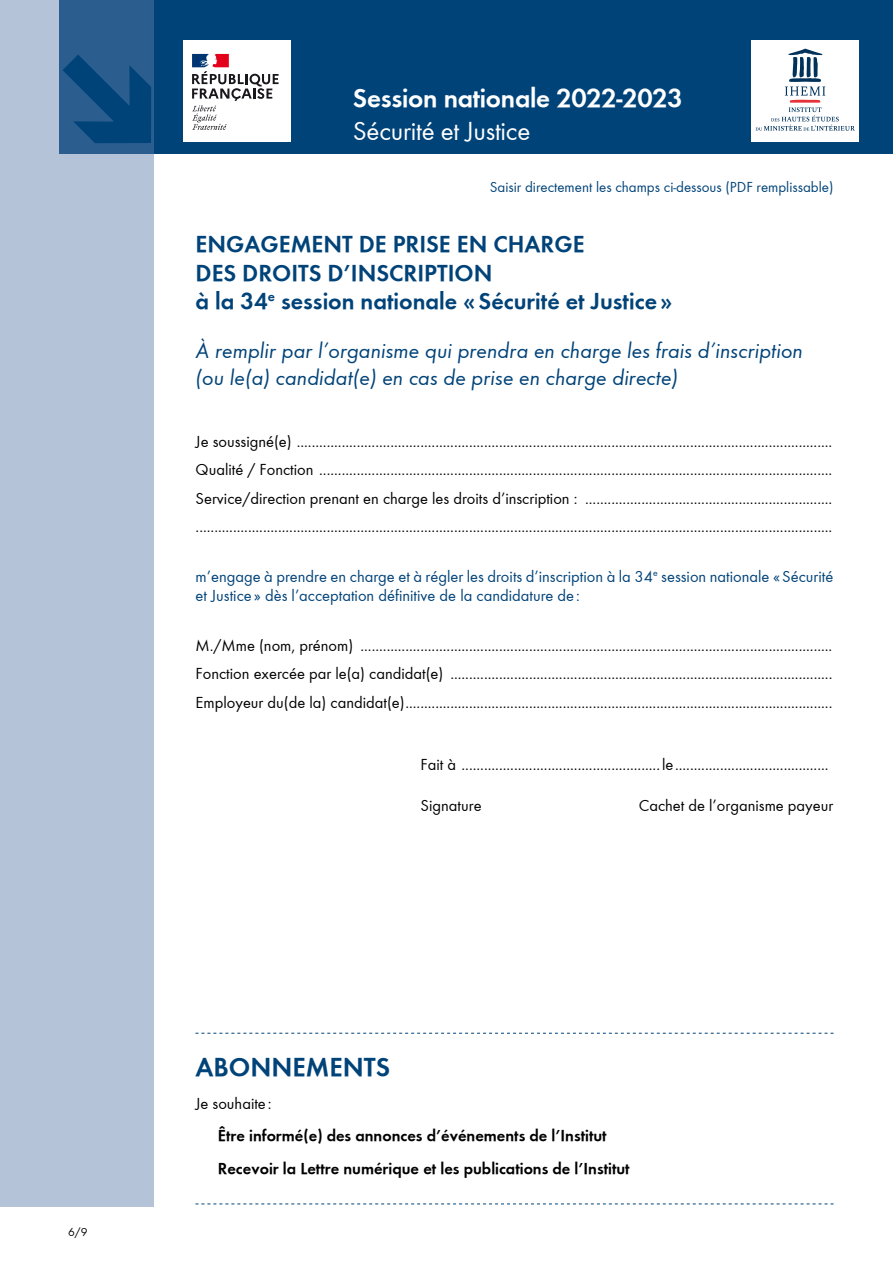
<style>
.page{position:relative;width:893px;height:1263px;background:#fff}
.page>*{position:absolute;margin:0;border:0;box-sizing:border-box;transform-origin:0 0}
.t1{font:700 27px "Function";letter-spacing:-.01em;color:#fff}
.t2{font:27px "Function";letter-spacing:-.01em;color:#fff}
.t3{font:700 27px "Function";color:#004379}
.t4{font:700 24px/28.8px "Function";color:#004379}
.t5{font:italic 22.5px/27px "Function";color:#004379}
.t6{font:16.5px/28.3px "Function";color:#000;text-align:justify}
.t7{font:16.5px/19.8px "Function";color:#004379}
.t8{font:700 16.5px/32.5px "Function";color:#000}
.t9{font:15px "Function";color:#004379}
.t10{font:12px "Function";color:#000}
</style>
<div class="page">
<div style="left:60px;top:0;width:833px;height:153px;background:#004379"></div>
<div style="left:0;top:0;width:154px;height:1206px;background:#b5c3d8"></div>
<div style="left:183px;top:41px;width:108px;height:101px;background:#fff"></div>
<svg style="left:192px;top:54px;width:87px;height:76px"></svg>
<svg style="left:751px;top:40px;width:107px;height:102px;background:#e9ecef"></svg>
<svg style="left:195px;top:1033px;width:639px;height:1px"></svg>
<svg style="left:195px;top:1203px;width:639px;height:1px"></svg>
<svg style="left:59px;top:37px;width:117px;height:117px"></svg>
<p class="t10" style="left:68px;top:1225px;width:21px">6/9</p>
<h1 class="t1" style="left:353px;top:82px;width:331px">Session nationale 2022-2023</h1>
<h1 class="t2" style="left:353px;top:115px;width:179px">Sécurité et Justice</h1>
<p class="t9" style="left:490px;top:179px;width:345px">Saisir directement les champs ci-dessous (PDF remplissable)</p>
<h2 class="t4" style="left:196px;top:229px;width:478px">ENGAGEMENT DE PRISE EN CHARGE<br>DES DROITS D’INSCRIPTION<br>à la 34<sup>e</sup> session nationale «Sécurité et Justice»</h2>
<h3 class="t5" style="left:196px;top:337px;width:609px">À remplir par l’organisme qui prendra en charge les frais d’inscription (ou le(a) candidat(e) en cas de prise en charge directe)</h3>
<p class="t6" style="left:196px;top:427px;width:638px">Je soussigné(e) ...............................................................................................................................................<br>Qualité / Fonction .........................................................................................................................................<br>Service/direction prenant en charge les droits d’inscription : ..................................................................</p>
<p class="t7" style="left:196px;top:566px;width:639px">m’engage à prendre en charge et à régler les droits d’inscription à la 34<sup>e</sup> session nationale «Sécurité et Justice » dès l’acceptation définitive de la candidature de :</p>
<p class="t6" style="left:196px;top:631px;width:638px">M./Mme (nom, prénom) ..............................................................................................................................<br>Fonction exercée par le(a) candidat(e) ......................................................................................................<br>Employeur du(de la) candidat(e)..................................................................................................................</p>
<p class="t6" style="left:421px;top:750px;width:409px">Fait à ..................................................... le.........................................</p>
<p class="t6" style="left:421px;top:791px;width:63px">Signature</p>
<p class="t6" style="left:639px;top:791px;width:196px">Cachet de l’organisme payeur</p>
<h1 class="t3" style="left:195px;top:1051px;width:196px">ABONNEMENTS</h1>
<p class="t6" style="left:195px;top:1089px;width:78px">Je souhaite :</p>
<p class="t8" style="left:218px;top:1119px;width:413px">Être informé(e) des annonces d’événements de l’Institut<br>Recevoir la Lettre numérique et les publications de l’Institut</p>
</div>
